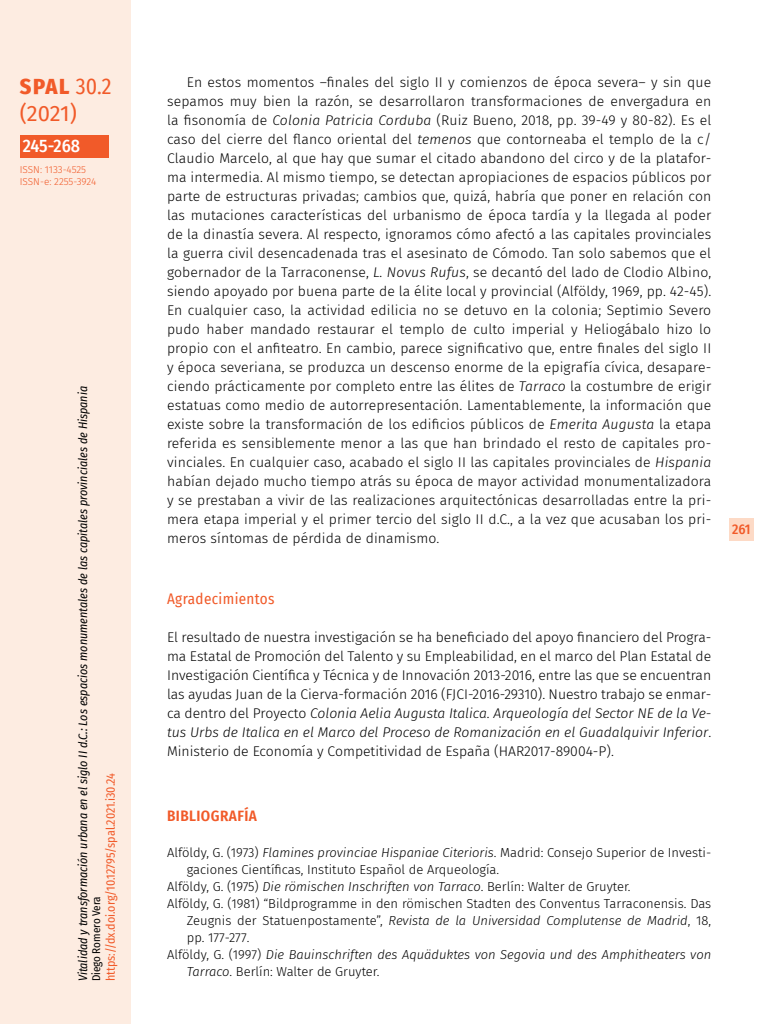
<style>
.page{position:relative;width:768px;height:1024px;background:#fff}
.page>*{position:absolute;margin:0;border:0;box-sizing:border-box;transform-origin:0 0}
.t1{font:800 22px "Fira Sans Condensed";color:#f15a29}
.t2{font:22px "Fira Sans";color:#f15a29}
.t3{font:500 18px "Fira Sans Condensed";letter-spacing:-.005em;color:#fff}
._41_enunciado{font:15px "Fira Sans Condensed";letter-spacing:.025em;color:#f15a29}
._40_enunciado{font:600 15px "Fira Sans Condensed";letter-spacing:.03em;color:#f15a29}
._00_bsc{font:300 14px/19px "Fira Sans";letter-spacing:.01em;color:#000;text-align:justify}
._00_bsc_ss{font:300 14px/19px "Fira Sans";color:#000;text-align:justify}
.t4{font:500 14px "Fira Sans Condensed";color:#f15a29}
._80_bibliografía{font:300 13px/17px "Fira Sans";color:#000}
._80_bibliografía-2{font:italic 300 13px/17px "Fira Sans";color:#000}
.t5{font:italic 12px "Fira Sans Condensed";color:#000}
.t6{font:12px "Fira Sans Condensed";color:#f15a29}
.t7{font:11px "Fira Sans Condensed";color:#000}
.t8{font:300 10px/12px "Fira Sans";letter-spacing:-.005em;color:#f15a29}
.s1{font-weight:400}
.s2{font-style:italic}
.s3{font-style:normal}
</style>
<div class="page">
<div style="left:729px;top:518px;width:24px;height:23px;background:#fddac6"></div>
<div style="left:0;top:0;width:130px;height:1024px;background:#fdece1"></div>
<div style="left:20px;top:135px;width:89px;height:23px;background:#f15a29"></div>
<h1 class="t1" style="left:20px;top:68px;width:93px">SPAL <span class="s1">30.2</span></h1>
<h1 class="t2" style="left:20px;top:96px;width:59px">(2021)</h1>
<p class="t3" style="left:23px;top:132px;width:59px">245-268</p>
<p class="t8" style="left:20px;top:164px;width:78px">ISSN: 1133-4525<br>ISSN-e: 2255-3924</p>
<p class="t5" style="left:74px;top:981px;width:597px;rotate:-90deg">Vitalidad y transformación urbana en el siglo II d.C.: Los espacios monumentales de las capitales provinciales de Hispania</p>
<p class="t6" style="left:101px;top:981px;width:210px;rotate:-90deg">https://dx.doi.org/10.12795/spal.2021.i30.24</p>
<p class="t7" style="left:88px;top:981px;width:87px;rotate:-90deg">Diego Romero Vera</p>
<p class="_00_bsc" style="left:167px;top:72px;width:546px;text-indent:20px">En estos momentos –finales del siglo II y comienzos de época severa– y sin que sepamos muy bien la razón, se desarrollaron transformaciones de envergadura en la fisonomía de <span class="s2">Colonia Patricia Corduba</span> (Ruiz Bueno, 2018, pp. 39-49 y 80-82). Es el caso del cierre del flanco oriental del <span class="s2">temenos</span> que contorneaba el templo de la c/ Claudio Marcelo, al que hay que sumar el citado abandono del circo y de la platafor&shy;ma intermedia. Al mismo tiempo, se detectan apropiaciones de espacios públicos por parte de estructuras privadas; cambios que, quizá, habría que poner en relación con las mutaciones características del urbanismo de época tardía y la llegada al poder de la dinastía severa. Al respecto, ignoramos cómo afectó a las capitales provinciales la guerra civil desencadenada tras el asesinato de Cómodo. Tan solo sabemos que el gobernador de la Tarraconense, <span class="s2">L. Novus Rufus</span>, se decantó del lado de Clodio Albino, siendo apoyado por buena parte de la élite local y provincial (Alföldy, 1969, pp. 42-45).<br>En cualquier caso, la actividad edilicia no se detuvo en la colonia; Septimio Severo pudo haber mandado restaurar el templo de culto imperial y Heliogábalo hizo lo propio con el anfiteatro. En cambio, parece significativo que, entre finales del siglo II y época severiana, se produzca un descenso enorme de la epigrafía cívica, desapare&shy;ciendo prácticamente por completo entre las élites de <span class="s2">Tarraco</span> la costumbre de erigir estatuas como medio de autorrepresentación. Lamentablemente, la información que existe sobre la transformación de los edificios públicos de <span class="s2">Emerita Augusta</span> la etapa referida es sensiblemente menor a las que han brindado el resto de capitales pro&shy;vinciales. En cualquier caso, acabado el siglo II las capitales provinciales de <span class="s2">Hispania </span>habían dejado mucho tiempo atrás su época de mayor actividad monumentalizadora y se prestaban a vivir de las realizaciones arquitectónicas desarrolladas entre la pri&shy;mera etapa imperial y el primer tercio del siglo II d.C., a la vez que acusaban los pri&shy;meros síntomas de pérdida de dinamismo.</p>
<p class="_41_enunciado" style="left:167px;top:588px;width:109px">Agradecimientos</p>
<p class="_00_bsc_ss" style="left:167px;top:628px;width:546px">El resultado de nuestra investigación se ha beneficiado del apoyo financiero del Progra&shy;ma Estatal de Promoción del Talento y su Empleabilidad, en el marco del Plan Estatal de Investigación Científica y Técnica y de Innovación 2013-2016, entre las que se encuentran las ayudas Juan de la Cierva-formación 2016 (FJCI-2016-29310). Nuestro trabajo se enmar&shy;ca dentro del Proyecto <span class="s2">Colonia Aelia Augusta Italica. Arqueología del Sector NE de la Ve&shy;tus Urbs de Italica en el Marco del Proceso de Romanización en el Guadalquivir Inferior</span>.<br>Ministerio de Economía y Competitividad de España (HAR2017-89004-P).</p>
<p class="_40_enunciado" style="left:167px;top:803px;width:91px">BIBLIOGRAFÍA</p>
<p class="_80_bibliografía" style="left:187px;top:844px;width:526px;text-indent:-20px">Alföldy, G. (1973) <span class="s2">Flamines provinciae Hispaniae Citerioris</span>. Madrid: Consejo Superior de Investi&shy;gaciones Científicas, Instituto Españ ol de Arqueología.</p>
<p class="_80_bibliografía" style="left:167px;top:878px;width:465px">Alföldy, G. (1975) <span class="s2">Die römischen Inschriften von Tarraco</span>. Berlín: Walter de Gruyter.</p>
<p class="_80_bibliografía" style="left:187px;top:895px;width:526px;text-align:justify;text-indent:-20px">Alföldy, G. (1981) “Bildprogramme in den römischen Stadten des Conventus Tarraconensis. Das Zeugnis der Statuenpostamente”, <span class="s2">Revista de la Universidad Complutense de Madrid</span>, 18, pp. 177-277.</p>
<p class="_80_bibliografía-2" style="left:187px;top:946px;width:526px;text-indent:-20px"><span class="s3">Alföldy, G. (1997)</span> Die Bauinschriften des Aquäduktes von Segovia und des Amphitheaters von<br>Tarraco<span class="s3">. Berlín: Walter de Gruyter.</span></p>
<p class="t4" style="left:732px;top:518px;width:20px">261</p>
</div>
